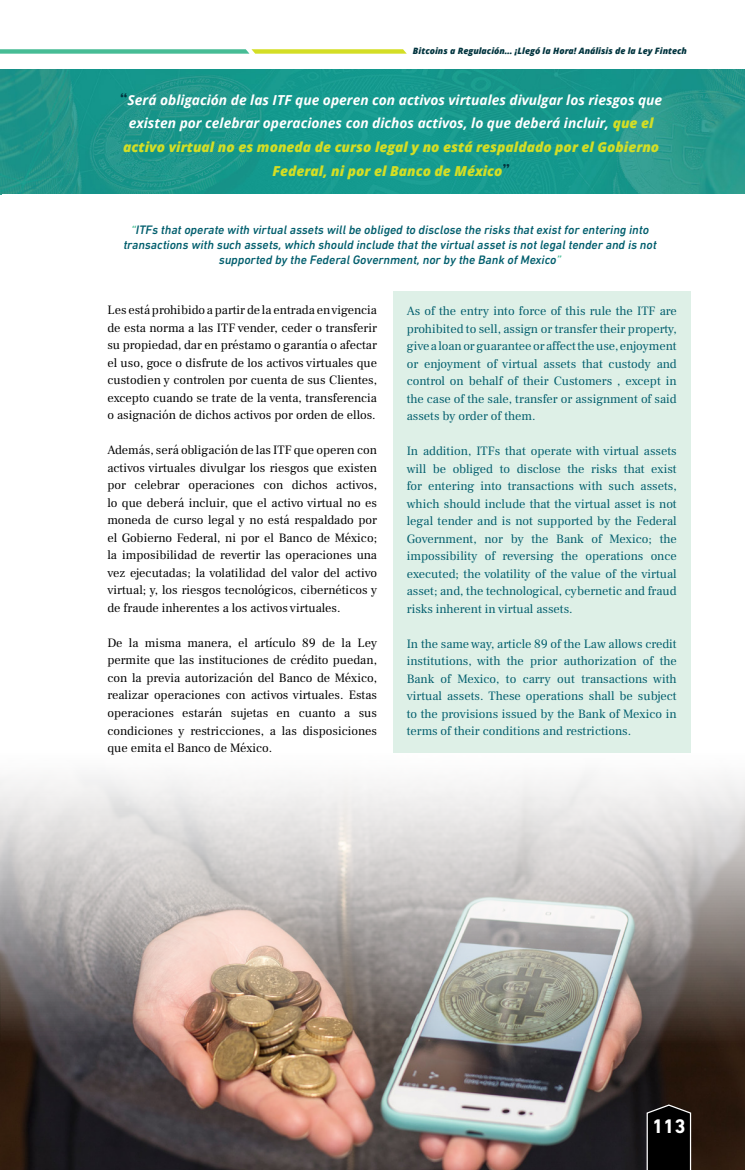
<style>
.page{position:relative;width:745px;height:1170px;background:#fff}
.page>*{position:absolute;margin:0;border:0;box-sizing:border-box;transform-origin:0 0}
.t1{font:700 20px "DIN Next CYR";color:#fff}
.t2{font:italic 700 13.75px/23.8px "Open Sans";color:#fff;text-align:center}
.t3{font:12.5px/17.5px "Frank Ruhl Libre";color:#000;text-align:justify}
.t4{font:12.5px/17.5px "Frank Ruhl Libre";color:#015e6d;text-align:justify}
.t5{font:italic 500 12.5px/15px "DIN Next CYR";color:#015e6d;text-align:center}
.t6{font:italic 800 8.75px "Open Sans";color:#01343e}
.s1{font-family:"Santas Big Secret BB";font-weight:400;font-style:normal;font-size:17.5px;color:#01343e}
.s2{font-weight:800;color:#d4de25}
.s3{color:#47bc95}
</style>
<div class="page">
<img style="left:0;top:70px;width:744px;height:124px">
<img style="left:0;top:752px;width:744px;height:417px">
<div style="left:392px;top:291px;width:298px;height:461px;background:#def0e7"></div>
<svg style="left:645px;top:1103px;width:46px;height:66px;background:#131212"></svg>
<svg style="left:0;top:49px;width:406px;height:5px;background:#8dcf7d"></svg>
<p class="t6" style="left:412px;top:44px;width:275px">Bitcoins a Regulación… ¡Llegó la Hora! Análisis de la Ley Fintech</p>
<p class="t2" style="left:120px;top:87px;width:543px"><span class="s1">“</span>Será obligación de las ITF que operen con activos virtuales divulgar los riesgos que existen por celebrar operaciones con dichos activos, lo que deberá incluir, <span class="s2">que el activo virtual no es moneda de curso legal y no está respaldado por el Gobierno Federal, ni por el Banco de México</span><span class="s1">”</span></p>
<p class="t5" style="left:123px;top:222px;width:534px"><span class="s3">“</span>ITFs that operate with virtual assets will be obliged to disclose the risks that exist for entering into transactions with such assets, which should include that the virtual asset is not legal tender and is not supported by the Federal Government, nor by the Bank of Mexico<span class="s3">”</span></p>
<p class="t3" style="left:107px;top:301px;width:271px">Les está prohibido a partir de la entrada en vigencia de esta norma a las ITF vender, ceder o transferir su propiedad, dar en préstamo o garantía o afectar el uso, goce o disfrute de los activos virtuales que custodien y controlen por cuenta de sus Clientes, excepto cuando se trate de la venta, transferencia o asignación de dichos activos por orden de ellos.</p>
<p class="t3" style="left:107px;top:441px;width:271px">Además, será obligación de las ITF que operen con activos virtuales divulgar los riesgos que existen por celebrar operaciones con dichos activos, lo que deberá incluir, que el activo virtual no es moneda de curso legal y no está respaldado por el Gobierno Federal, ni por el Banco de México; la imposibilidad de revertir las operaciones una vez ejecutadas; la volatilidad del valor del activo virtual; y, los riesgos tecnológicos, cibernéticos y de fraude inherentes a los activos virtuales.</p>
<p class="t3" style="left:107px;top:634px;width:271px">De la misma manera, el artículo 89 de la Ley permite que las instituciones de crédito puedan, con la previa autorización del Banco de México, realizar operaciones con activos virtuales. Estas operaciones estarán sujetas en cuanto a sus condiciones y restricciones, a las disposiciones que emita el Banco de México.</p>
<p class="t4" style="left:406px;top:302px;width:271px">As of the entry into force of this rule the ITF are prohibited to sell, assign or transfer their property, give a loan or guarantee or affect the use, enjoyment or enjoyment of virtual assets that custody and control on behalf of their Customers , except in the case of the sale, transfer or assignment of said assets by order of them.</p>
<p class="t4" style="left:406px;top:442px;width:271px">In addition, ITFs that operate with virtual assets will be obliged to disclose the risks that exist for entering into transactions with such assets, which should include that the virtual asset is not legal tender and is not supported by the Federal Government, nor by the Bank of Mexico; the impossibility of reversing the operations once executed; the volatility of the value of the virtual asset; and, the technological, cybernetic and fraud risks inherent in virtual assets.</p>
<p class="t4" style="left:406px;top:634px;width:271px">In the same way, article 89 of the Law allows credit institutions, with the prior authorization of the Bank of Mexico, to carry out transactions with virtual assets. These operations shall be subject to the provisions issued by the Bank of Mexico in terms of their conditions and restrictions.</p>
<h1 class="t1" style="left:651px;top:1114px;width:35px">113</h1>
</div>
